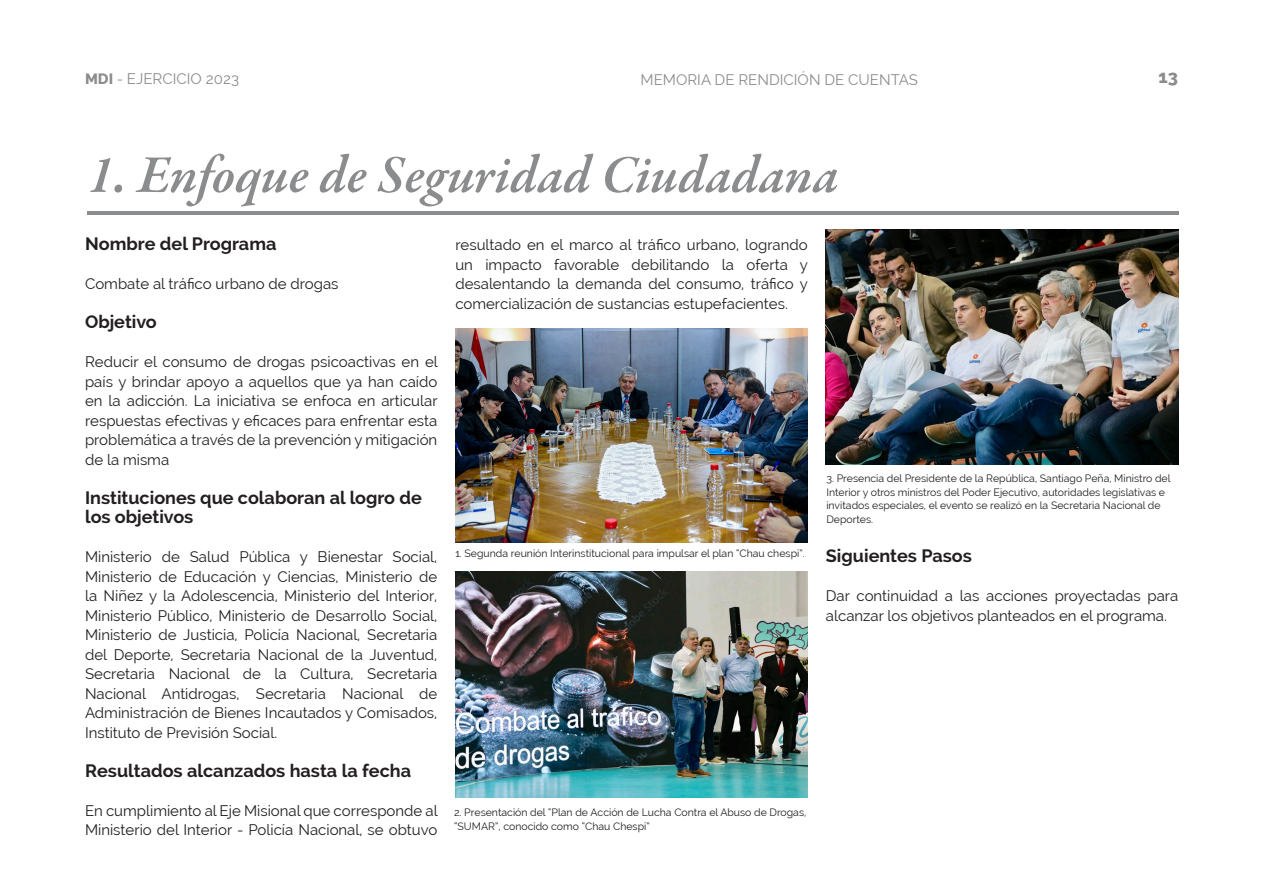
<style>
.page{position:relative;width:1263px;height:893px;background:#fff}
.page>*{position:absolute;margin:0;border:0;box-sizing:border-box;transform-origin:0 0}
.Titular_MDI{font:italic 600 54px "Garamond Premr Pro";color:#8b8c8e}
.Titulo_2{font:700 18px/19.5px "Raleway";color:#231f20}
.t1{font:800 18px "Raleway";color:#8b8c8e}
.Texto_Corrido{font:15px/19.5px "Raleway";color:#231f20;text-align:justify}
.t2{font:15px "Raleway";color:#8b8c8e}
.Epigrafe{font:10.5px/13.5px "Raleway";color:#231f20}
.s1{font-weight:800}
</style>
<div class="page">
<hr style="left:87px;top:212px;width:1092px;height:3px;background:#8b8c8e">
<img style="left:455px;top:571px;width:353px;height:226px">
<img style="left:826px;top:230px;width:352px;height:235px">
<img style="left:455px;top:328px;width:353px;height:215px">
<p class="t2" style="left:85px;top:70px;width:155px"><span class="s1">MDI</span> - EJERCICIO 2023</p>
<p class="t2" style="left:640px;top:71px;width:279px">MEMORIA DE RENDICIÓN DE CUENTAS</p>
<p class="t1" style="left:1158px;top:66px;width:21px">13</p>
<p class="Titular_MDI" style="left:87px;top:141px;width:752px">1. Enfoque de Seguridad Ciudadana</p>
<p class="Titulo_2" style="left:85px;top:234px;width:193px">Nombre del Programa</p>
<p class="Texto_Corrido" style="left:85px;top:274px;width:255px">Combate al tráfico urbano de drogas</p>
<p class="Titulo_2" style="left:85px;top:312px;width:73px">Objetivo</p>
<p class="Texto_Corrido" style="left:85px;top:352px;width:354px">Reducir el consumo de drogas psicoactivas en el país y brindar apoyo a aquellos que ya han caído en la adicción. La iniciativa se enfoca en articular respuestas efectivas y eficaces para enfrentar esta problemática a través de la prevención y mitigación de la misma</p>
<p class="Titulo_2" style="left:85px;top:488px;width:338px">Instituciones que colaboran al logro de los objetivos</p>
<p class="Texto_Corrido" style="left:455px;top:235px;width:354px">resultado en el marco al tráfico urbano, logrando un impacto favorable debilitando la oferta y desalentando la demanda del consumo, tráfico y comercialización de sustancias estupefacientes.</p>
<p class="Epigrafe" style="left:826px;top:472px;width:346px">3. Presencia del Presidente de la República, Santiago Peña, Ministro del Interior y otros ministros del Poder Ejecutivo, autoridades legislativas e invitados especiales, el evento se realizó en la Secretaria Nacional de Deportes.</p>
<p class="Texto_Corrido" style="left:85px;top:547px;width:354px">Ministerio de Salud Pública y Bienestar Social, Ministerio de Educación y Ciencias, Ministerio de la Niñez y la Adolescencia, Ministerio del Interior, Ministerio Público, Ministerio de Desarrollo Social, Ministerio de Justicia, Policía Nacional, Secretaria del Deporte, Secretaria Nacional de la Juventud, Secretaria Nacional de la Cultura, Secretaria Nacional Antidrogas, Secretaria Nacional de Administración de Bienes Incautados y Comisados, Instituto de Previsión Social.</p>
<p class="Titulo_2" style="left:85px;top:761px;width:328px">Resultados alcanzados hasta la fecha</p>
<p class="Texto_Corrido" style="left:85px;top:801px;width:354px">En cumplimiento al Eje Misional que corresponde al<br>Ministerio del Interior - Policía Nacional, se obtuvo</p>
<p class="Epigrafe" style="left:455px;top:546px;width:351px">1. Segunda reunión Interinstitucional para impulsar el plan “Chau chespi”.</p>
<p class="Epigrafe" style="left:454px;top:806px;width:354px">2. Presentación del “Plan de Acción de Lucha Contra el Abuso de Drogas, “SUMAR”, conocido como “Chau Chespi”</p>
<p class="Titulo_2" style="left:826px;top:546px;width:147px">Siguientes Pasos</p>
<p class="Texto_Corrido" style="left:826px;top:586px;width:354px">Dar continuidad a las acciones proyectadas para alcanzar los objetivos planteados en el programa.</p>
</div>
